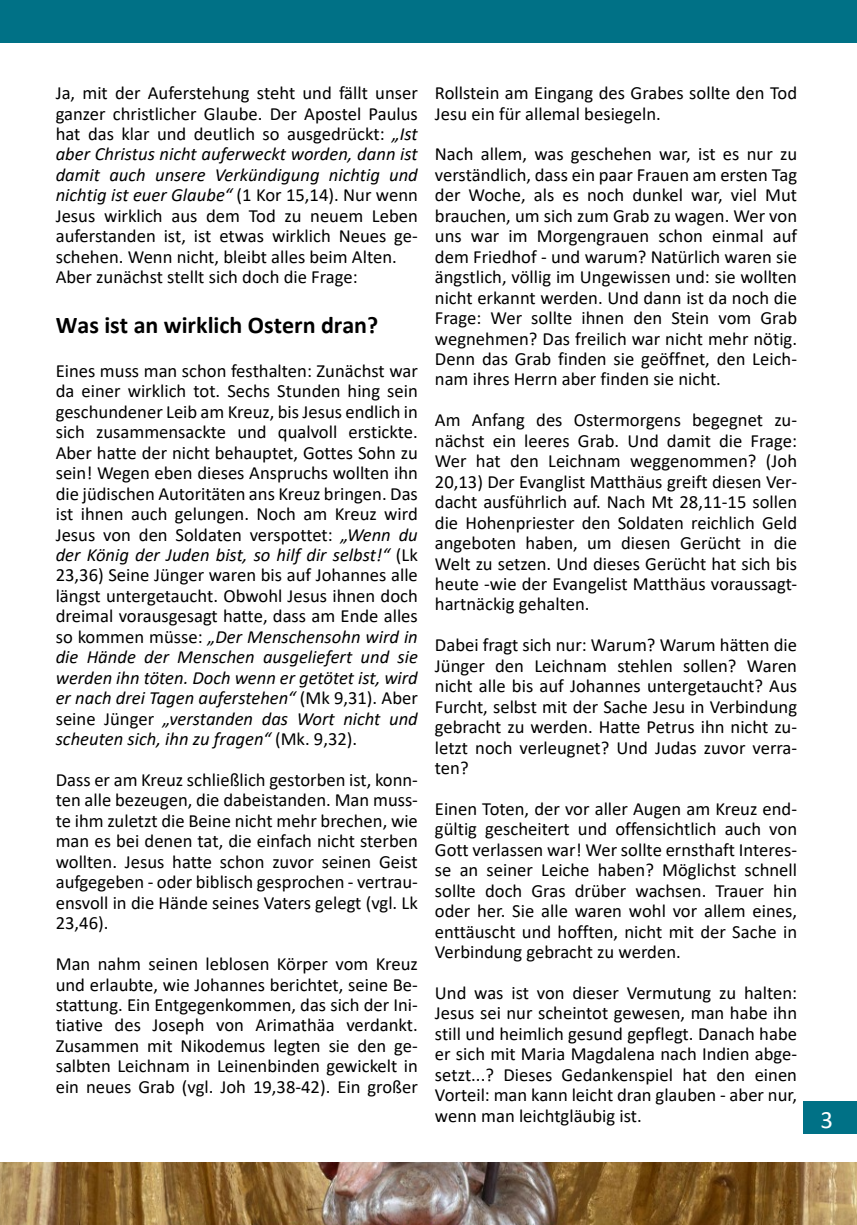
<style>
.page{position:relative;width:857px;height:1225px;background:#fff}
.page>*{position:absolute;margin:0;border:0;box-sizing:border-box;transform-origin:0 0}
.t1{font:25px "Calibri";color:#fff}
.t2{font:700 24px "Calibri";color:#000}
.t3{font:18.6px/20.4px "Calibri";color:#000;text-align:justify}
.s1{font-style:italic}
</style>
<div class="page">
<div style="left:803px;top:1101px;width:53px;height:33px;background:#007186"></div>
<div style="left:0;top:0;width:856px;height:42px;background:#007186"></div>
<img style="left:0;top:1163px;width:856px;height:62px">
<p class="t3" style="left:56px;top:84px;width:363px;text-align:left">Ja, mit der Auferstehung steht und fällt unser ganzer christlicher Glaube. Der Apostel Paulus hat das klar und deutlich so ausgedrückt: <span class="s1">„Ist aber Christus nicht auferweckt worden, dann ist damit auch unsere Verkündigung nichtig und nichtig ist euer Glaube“</span> (1 Kor 15,14). Nur wenn Jesus wirklich aus dem Tod zu neuem Leben auferstanden ist, ist etwas wirklich Neues ge&shy;schehen. Wenn nicht, bleibt alles beim Alten.<br>Aber zunächst stellt sich doch die Frage:</p>
<p class="t2" style="left:56px;top:315px;width:324px">Was ist an wirklich Ostern dran?</p>
<p class="t3" style="left:56px;top:362px;width:363px">Eines muss man schon festhalten: Zunächst war da einer wirklich tot. Sechs Stunden hing sein geschundener Leib am Kreuz, bis Jesus endlich in sich zusammensackte und qualvoll erstickte.<br>Aber hatte der nicht behauptet, Gottes Sohn zu sein! Wegen eben dieses Anspruchs wollten ihn die jüdischen Autoritäten ans Kreuz bringen. Das ist ihnen auch gelungen. Noch am Kreuz wird Jesus von den Soldaten verspottet: <span class="s1">„Wenn du der König der Juden bist, so hilf dir selbst!“</span> (Lk 23,36) Seine Jünger waren bis auf Johannes alle längst untergetaucht. Obwohl Jesus ihnen doch dreimal vorausgesagt hatte, dass am Ende alles so kommen müsse: <span class="s1">„Der Menschensohn wird in die Hände der Menschen ausgeliefert und sie werden ihn töten. Doch wenn er getötet ist, wird er nach drei Tagen auferstehen“</span> (Mk 9,31). Aber seine Jünger <span class="s1">„verstanden das Wort nicht und scheuten sich, ihn zu fragen“</span> (Mk. 9,32).</p>
<p class="t3" style="left:56px;top:771px;width:363px">Dass er am Kreuz schließlich gestorben ist, konn&shy;ten alle bezeugen, die dabeistanden. Man muss&shy;te ihm zuletzt die Beine nicht mehr brechen, wie man es bei denen tat, die einfach nicht sterben wollten. Jesus hatte schon zuvor seinen Geist aufgegeben - oder biblisch gesprochen - vertrau&shy;ensvoll in die Hände seines Vaters gelegt (vgl. Lk 23,46).</p>
<p class="t3" style="left:56px;top:955px;width:363px">Man nahm seinen leblosen Körper vom Kreuz und erlaubte, wie Johannes berichtet, seine Be&shy;stattung. Ein Entgegenkommen, das sich der Ini&shy;tiative des Joseph von Arimathäa verdankt.<br>Zusammen mit Nikodemus legten sie den ge&shy;salbten Leichnam in Leinenbinden gewickelt in ein neues Grab (vgl. Joh 19,38-42). Ein großer</p>
<p class="t3" style="left:434px;top:84px;width:363px">Rollstein am Eingang des Grabes sollte den Tod<br>Jesu ein für allemal besiegeln.</p>
<p class="t3" style="left:434px;top:146px;width:363px">Nach allem, was geschehen war, ist es nur zu verständlich, dass ein paar Frauen am ersten Tag der Woche, als es noch dunkel war, viel Mut brauchen, um sich zum Grab zu wagen. Wer von uns war im Morgengrauen schon einmal auf dem Friedhof - und warum? Natürlich waren sie ängstlich, völlig im Ungewissen und: sie wollten nicht erkannt werden. Und dann ist da noch die Frage: Wer sollte ihnen den Stein vom Grab wegnehmen? Das freilich war nicht mehr nötig.<br>Denn das Grab finden sie geöffnet, den Leich&shy;nam ihres Herrn aber finden sie nicht.</p>
<p class="t3" style="left:434px;top:411px;width:363px">Am Anfang des Ostermorgens begegnet zu&shy;nächst ein leeres Grab. Und damit die Frage:<br>Wer hat den Leichnam weggenommen? (Joh 20,13) Der Evanglist Matthäus greift diesen Ver&shy;dacht ausführlich auf. Nach Mt 28,11-15 sollen die Hohenpriester den Soldaten reichlich Geld angeboten haben, um diesen Gerücht in die Welt zu setzen. Und dieses Gerücht hat sich bis heute -wie der Evangelist Matthäus voraussagt&shy;hartnäckig gehalten.</p>
<p class="t3" style="left:434px;top:636px;width:363px">Dabei fragt sich nur: Warum? Warum hätten die Jünger den Leichnam stehlen sollen? Waren nicht alle bis auf Johannes untergetaucht? Aus Furcht, selbst mit der Sache Jesu in Verbindung gebracht zu werden. Hatte Petrus ihn nicht zu&shy;letzt noch verleugnet? Und Judas zuvor verra&shy;ten?</p>
<p class="t3" style="left:434px;top:800px;width:363px">Einen Toten, der vor aller Augen am Kreuz end&shy;gültig gescheitert und offensichtlich auch von Gott verlassen war! Wer sollte ernsthaft Interes&shy;se an seiner Leiche haben? Möglichst schnell sollte doch Gras drüber wachsen. Trauer hin oder her. Sie alle waren wohl vor allem eines, enttäuscht und hofften, nicht mit der Sache in Verbindung gebracht zu werden.</p>
<p class="t3" style="left:434px;top:984px;width:363px">Und was ist von dieser Vermutung zu halten:<br>Jesus sei nur scheintot gewesen, man habe ihn still und heimlich gesund gepflegt. Danach habe er sich mit Maria Magdalena nach Indien abge&shy;setzt...? Dieses Gedankenspiel hat den einen Vorteil: man kann leicht dran glauben - aber nur, wenn man leichtgläubig ist.</p>
<h1 class="t1" style="left:820px;top:1108px;width:14px">3</h1>
</div>
